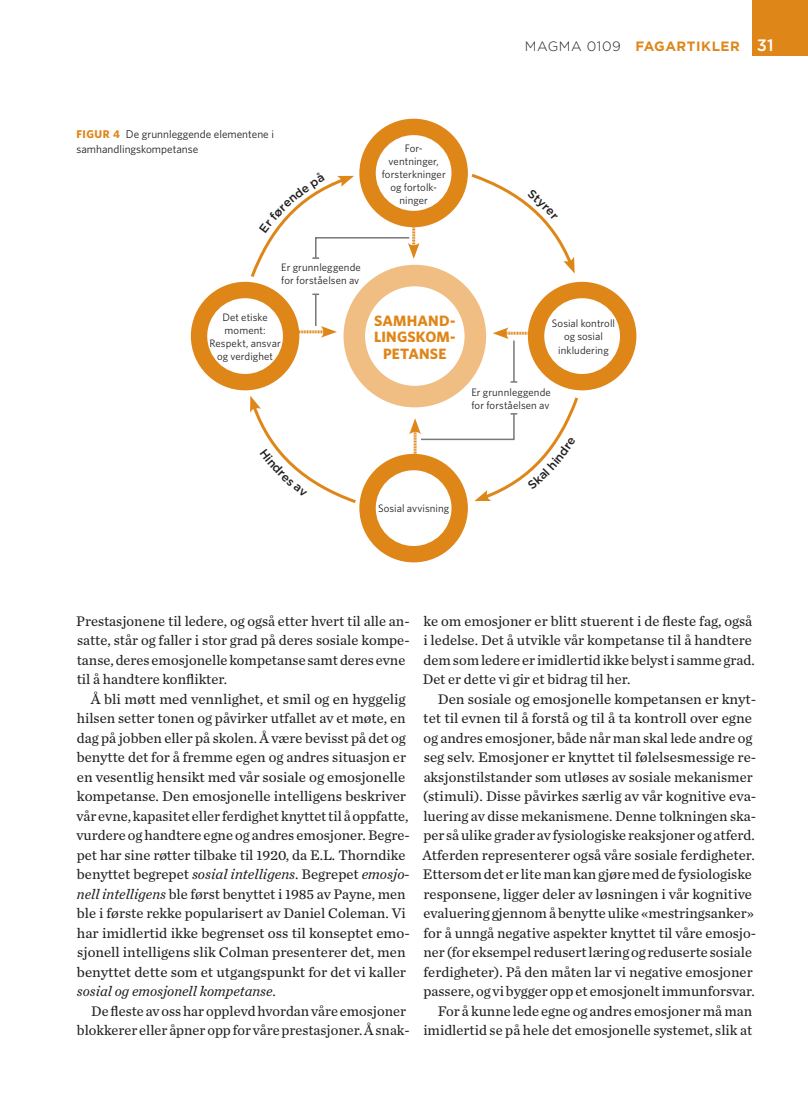
<style>
.page{position:relative;width:808px;height:1106px;background:#fff}
.page>*{position:absolute;margin:0;border:0;box-sizing:border-box;transform-origin:0 0}
.Figur1_Tittel_f_f1_t{font:700 15px/16.5px "Whitney";letter-spacing:.01em;color:#df8619;text-align:center}
.Brød1___f_b1{font:14.55px/19.5px "Chronicle Text G2";color:#231f20}
.t1{font:700 13.5px "Gotham";letter-spacing:.04em;color:#df8619}
.Figur1_Tittel__f_f1{font:11.25px/15px "Whitney";color:#231f20}
.figurtekst_2__book_s{font:10.8px/13.2px "Whitney";letter-spacing:.005em;color:#231f20;text-align:center}
.figurtekst_3__book_v{font:10.8px/13.2px "Whitney";letter-spacing:.01em;color:#231f20}
.s1{font-weight:300;color:#231f20}
.s2{font-weight:500;font-size:16.5px;color:#fff}
.s3{font-weight:700;color:#df8619}
.s4{font-style:italic}
</style>
<div class="page">
<div style="left:753px;top:0;width:55px;height:55px;background:#df8619"></div>
<div style="left:344px;top:265px;width:142px;height:142px;background:#f0bd83;border-radius:50%"></div>
<div style="left:365px;top:286px;width:100px;height:100px;background:#fff;border-radius:50%"></div>
<div style="left:359px;top:119px;width:109px;height:108px;background:#df8619;border-radius:50%"></div>
<div style="left:376px;top:135px;width:75px;height:76px;background:#fff;border-radius:50%"></div>
<div style="left:359px;top:454px;width:109px;height:108px;background:#df8619;border-radius:50%"></div>
<div style="left:376px;top:470px;width:75px;height:76px;background:#fff;border-radius:50%"></div>
<div style="left:191px;top:282px;width:108px;height:108px;background:#df8619;border-radius:50%"></div>
<div style="left:207px;top:298px;width:76px;height:76px;background:#fff;border-radius:50%"></div>
<div style="left:528px;top:282px;width:108px;height:108px;background:#df8619;border-radius:50%"></div>
<div style="left:544px;top:298px;width:76px;height:76px;background:#fff;border-radius:50%"></div>
<svg style="left:493px;top:327px;width:36px;height:12px"></svg>
<svg style="left:298px;top:326px;width:39px;height:12px"></svg>
<hr style="left:513px;top:340px;width:2px;height:42px;background:#76787b">
<svg style="left:510px;top:381px;width:7px;height:2px"></svg>
<hr style="left:315px;top:294px;width:1px;height:32px;background:#76787b">
<svg style="left:312px;top:293px;width:7px;height:2px"></svg>
<svg style="left:250px;top:172px;width:170px;height:108px"></svg>
<svg style="left:471px;top:173px;width:104px;height:100px"></svg>
<svg style="left:250px;top:395px;width:106px;height:108px"></svg>
<svg style="left:409px;top:394px;width:170px;height:107px"></svg>
<p class="t1" style="left:525px;top:38px;width:250px"><span class="s1">MAGMA 0109</span> FAGARTIKLER <span class="s2">31</span></p>
<p class="Figur1_Tittel__f_f1" style="left:77px;top:126px;width:199px"><span class="s3">FIGUR 4</span> De grunnleggende elementene i samhandlingskompetanse</p>
<p class="figurtekst_2__book_s" style="left:405px;top:141px;width:18px">For-</p>
<p class="figurtekst_2__book_s" style="left:382px;top:154px;width:66px">ventninger, forsterkninger og fortolk-</p>
<p class="figurtekst_2__book_s" style="left:399px;top:194px;width:30px">ninger</p>
<p class="figurtekst_3__book_v" style="left:281px;top:260px;width:81px">Er grunnleggende for forståelsen av</p>
<p class="figurtekst_2__book_s" style="left:209px;top:310px;width:73px">Det etiske moment:<br>Respekt, ansvar og verdighet</p>
<p class="Figur1_Tittel_f_f1_t" style="left:374px;top:312px;width:83px">SAMHAND-<br>LINGSKOM-<br>PETANSE</p>
<p class="figurtekst_2__book_s" style="left:552px;top:316px;width:65px">Sosial kontroll og sosial inkludering</p>
<p class="figurtekst_3__book_v" style="left:471px;top:385px;width:81px">Er grunnleggende for forståelsen av</p>
<p class="figurtekst_2__book_s" style="left:378px;top:501px;width:73px">Sosial avvisning</p>
<p class="Brød1___f_b1" style="left:76px;top:610px;width:333px">Prestasjonene til ledere, og også etter hvert til alle an&shy;satte, står og faller i stor grad på deres sosiale kompe&shy;tanse, deres emosjonelle kompetanse samt deres evne til å handtere konflikter.</p>
<p class="Brød1___f_b1" style="left:77px;top:688px;width:334px;text-indent:14px">Å bli møtt med vennlighet, et smil og en hyggelig hilsen setter tonen og påvirker utfallet av et møte, en dag på jobben eller på skolen. Å være bevisst på det og benytte det for å fremme egen og andres situasjon er en vesentlig hensikt med vår sosiale og emosjonelle kompetanse. Den emosjonelle intelligens beskriver vår evne, kapasitet eller ferdighet knyttet til å oppfatte, vurdere og handtere egne og andres emosjoner. Begre&shy;pet har sine røtter tilbake til 1920, da E.L. Thorndike benyttet begrepet <span class="s4">sosial intelligens</span>. Begrepet <span class="s4">emosjo&shy;nell intelligens</span> ble først benyttet i 1985 av Payne, men ble i første rekke popularisert av Daniel Coleman. Vi har imidlertid ikke begrenset oss til konseptet emo&shy;sjonell intelligens slik Colman presenterer det, men benyttet dette som et utgangspunkt for det vi kaller <span class="s4">sosial og emosjonell kompetanse</span>.</p>
<p class="Brød1___f_b1" style="left:77px;top:1000px;width:333px;text-align:right">De fleste av oss har opplevd hvordan våre emosjoner blokkerer eller åpner opp for våre prestasjoner. Å snak-</p>
<p class="Brød1___f_b1" style="left:423px;top:610px;width:333px">ke om emosjoner er blitt stuerent i de fleste fag, også i ledelse. Det å utvikle vår kompetanse til å handtere dem som ledere er imidlertid ikke belyst i samme grad.<br>Det er dette vi gir et bidrag til her.</p>
<p class="Brød1___f_b1" style="left:422px;top:688px;width:334px;text-indent:15px">Den sosiale og emosjonelle kompetansen er knyt&shy;tet til evnen til å forstå og til å ta kontroll over egne og andres emosjoner, både når man skal lede andre og seg selv. Emosjoner er knyttet til følelsesmessige re&shy;aksjonstilstander som utløses av sosiale mekanismer (stimuli). Disse påvirkes særlig av vår kognitive eva&shy;luering av disse mekanismene. Denne tolkningen ska&shy;per så ulike grader av fysiologiske reaksjoner og atferd.<br>Atferden representerer også våre sosiale ferdigheter.<br>Ettersom det er lite man kan gjøre med de fysiologiske responsene, ligger deler av løsningen i vår kognitive evaluering gjennom å benytte ulike «mestringsanker» for å unngå negative aspekter knyttet til våre emosjo&shy;ner (for eksempel redusert læring og reduserte sosiale ferdigheter). På den måten lar vi negative emosjoner passere, og vi bygger opp et emosjonelt immunforsvar.</p>
<p class="Brød1___f_b1" style="left:423px;top:1000px;width:330px;text-align:right">For å kunne lede egne og andres emosjoner må man imidlertid se på hele det emosjonelle systemet, slik at</p>
</div>
